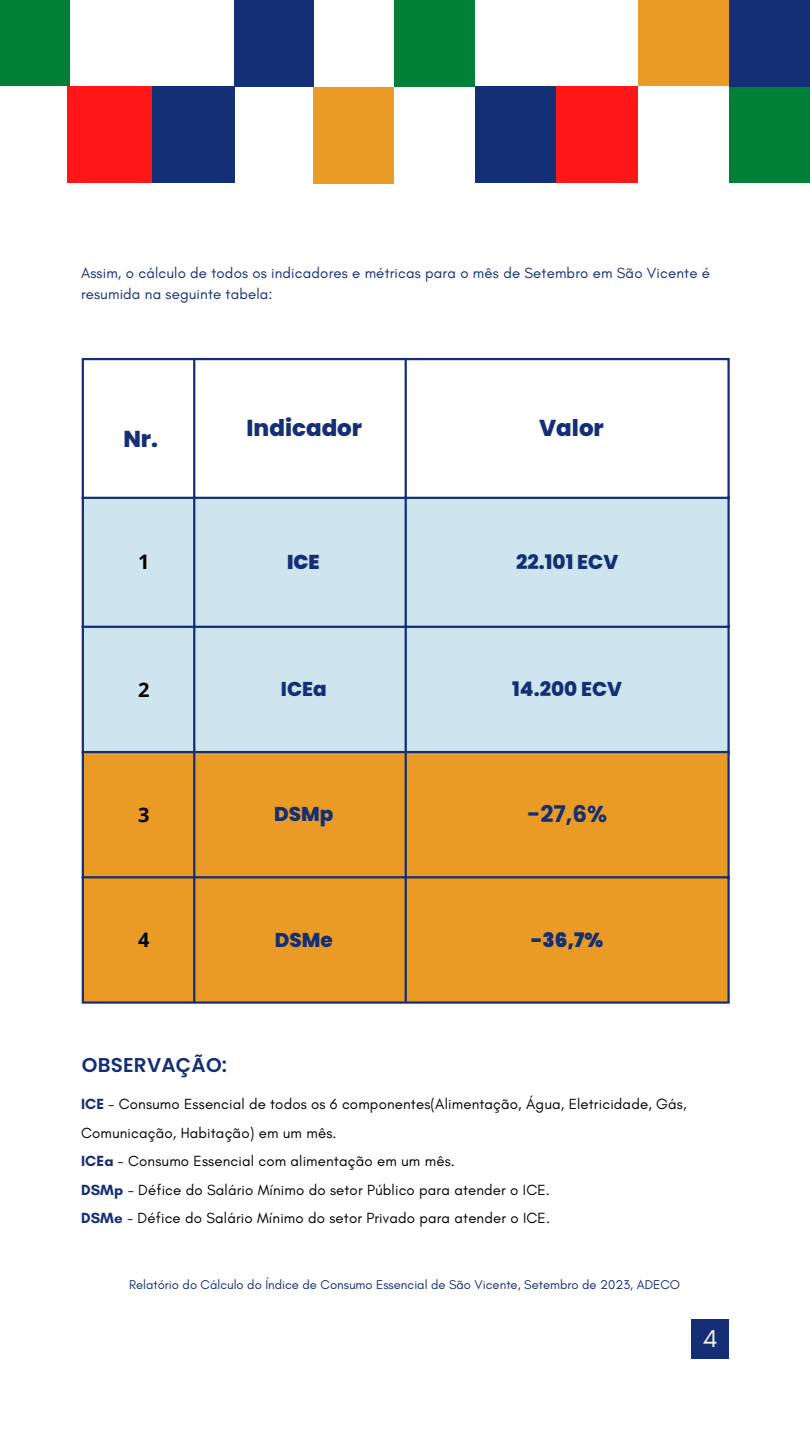
<style>
.page{position:relative;width:810px;height:1440px;background:#fff}
.page>*{position:absolute;margin:0;border:0;box-sizing:border-box;transform-origin:0 0}
.t1{font:24.7px "Glacial Indifference";color:#fff}
.t2{font:800 23px "Poppins";color:#142f75}
.t3{font:700 23px "Poppins";color:#142f75}
.t4{font:800 20px "Poppins";color:#142f75}
.t5{font:600 20px "Poppins";letter-spacing:.01em;color:#142f75}
.t6{font:900 20px "Poppins";color:#142f75}
.t7{font:700 20px "Open Sans";color:#000}
.t8{font:15px/28.5px "Glacial Indifference";letter-spacing:.01em;color:#000}
.t9{font:15px/20.2px "Glacial Indifference";letter-spacing:.01em;color:#142f75}
.t10{font:13px "Glacial Indifference";color:#142f75}
.s1{font-weight:700;color:#142f75}
</style>
<div class="page">
<div style="left:729px;top:86px;width:81px;height:97px;background:#008037"></div>
<div style="left:555px;top:86px;width:82px;height:97px;background:#ff1616"></div>
<div style="left:394px;top:0;width:80px;height:86px;background:#008037"></div>
<div style="left:729px;top:0;width:81px;height:86px;background:#142f75"></div>
<div style="left:150px;top:86px;width:85px;height:97px;background:#142f75"></div>
<div style="left:314px;top:87px;width:80px;height:96px;background:#ea9b25"></div>
<div style="left:234px;top:0;width:80px;height:86px;background:#142f75"></div>
<div style="left:67px;top:86px;width:85px;height:97px;background:#ff1616"></div>
<div style="left:0;top:0;width:70px;height:86px;background:#008037"></div>
<div style="left:475px;top:86px;width:80px;height:97px;background:#142f75"></div>
<div style="left:638px;top:0;width:91px;height:86px;background:#ea9b25"></div>
<div style="left:84px;top:499px;width:643px;height:252px;background:#cee5ef"></div>
<div style="left:84px;top:753px;width:643px;height:248px;background:#ea9b25"></div>
<hr style="left:82px;top:360px;width:2px;height:641px;background:#142f75">
<hr style="left:193px;top:360px;width:2px;height:641px;background:#142f75">
<hr style="left:405px;top:360px;width:2px;height:641px;background:#142f75">
<hr style="left:727px;top:360px;width:3px;height:641px;background:#142f75">
<hr style="left:82px;top:358px;width:648px;height:2px;background:#142f75">
<hr style="left:82px;top:497px;width:648px;height:2px;background:#142f75">
<hr style="left:82px;top:626px;width:648px;height:2px;background:#142f75">
<hr style="left:82px;top:751px;width:648px;height:2px;background:#142f75">
<hr style="left:82px;top:876px;width:648px;height:2px;background:#142f75">
<hr style="left:82px;top:1001px;width:648px;height:3px;background:#142f75">
<div style="left:692px;top:1319px;width:37px;height:40px;background:#142f75"></div>
<p class="t9" style="left:81px;top:263px;width:631px">Assim, o cálculo de todos os indicadores e métricas para o mês de Setembro em São Vicente é resumida na seguinte tabela:</p>
<p class="t2" style="left:123px;top:423px;width:36px">Nr.</p>
<p class="t2" style="left:247px;top:412px;width:117px">Indicador</p>
<p class="t2" style="left:539px;top:412px;width:66px">Valor</p>
<p class="t7" style="left:138px;top:548px;width:13px">1</p>
<p class="t6" style="left:287px;top:548px;width:34px">ICE</p>
<p class="t4" style="left:516px;top:548px;width:104px">22.101 ECV</p>
<p class="t7" style="left:138px;top:676px;width:13px">2</p>
<p class="t4" style="left:281px;top:675px;width:47px">ICEa</p>
<p class="t4" style="left:512px;top:675px;width:112px">14.200 ECV</p>
<p class="t7" style="left:138px;top:801px;width:13px">3</p>
<p class="t4" style="left:274px;top:800px;width:61px">DSMp</p>
<p class="t3" style="left:527px;top:798px;width:82px">-27,6%</p>
<p class="t7" style="left:138px;top:926px;width:13px">4</p>
<p class="t4" style="left:275px;top:926px;width:60px">DSMe</p>
<p class="t6" style="left:531px;top:926px;width:74px">-36,7%</p>
<p class="t5" style="left:82px;top:1051px;width:147px">OBSERVAÇÃO:</p>
<p class="t8" style="left:81px;top:1090px;width:607px"><span class="s1">ICE</span> - Consumo Essencial de todos os 6 componentes(Alimentação, Água, Eletricidade, Gás,<br>Comunicação, Habitação) em um mês.</p>
<p class="t8" style="left:81px;top:1147px;width:375px"><span class="s1">ICEa</span> - Consumo Essencial com alimentação em um mês.</p>
<p class="t8" style="left:81px;top:1175px;width:470px"><span class="s1">DSMp</span> - Défice do Salário Mínimo do setor Público para atender o ICE.</p>
<p class="t8" style="left:81px;top:1204px;width:471px"><span class="s1">DSMe</span> - Défice do Salário Mínimo do setor Privado para atender o ICE.</p>
<p class="t10" style="left:129px;top:1276px;width:552px">Relatório do Cálculo do Índice de Consumo Essencial de São Vicente, Setembro de 2023, ADECO</p>
<p class="t1" style="left:703px;top:1323px;width:16px">4</p>
</div>
